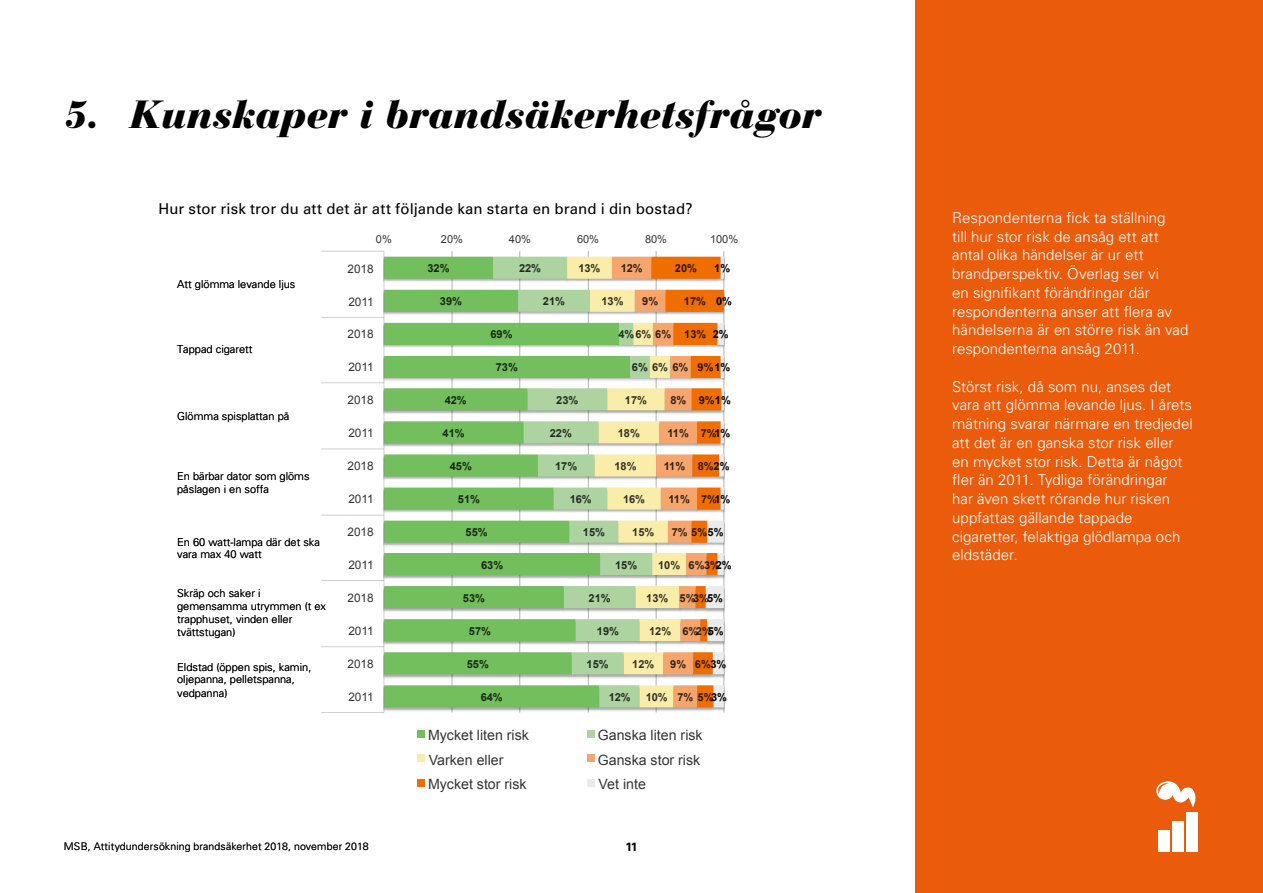
<style>
.page{position:relative;width:1263px;height:893px;background:#fff}
.page>*{position:absolute;margin:0;border:0;box-sizing:border-box;transform-origin:0 0}
.t1{font:italic 900 39px "Bauer Bodoni Std";letter-spacing:-.01em;color:#000}
.t2{font:300 15px/18.8px "Univers LT Std";color:#fff}
.t3{font:15px "Univers LT Std";letter-spacing:.01em;color:#000}
.t4{font:14.25px "Arial";color:rgb(0 0 0/.8)}
.t5{font:700 12px "Univers LT Std";color:#000}
.t6{font:11.85px "Arial";color:rgb(0 0 0/.8)}
.t7{font:300 11.1px/13.2px "Univers LT Std";color:#000}
.t8{font:700 11.1px "Arial";color:rgb(0 0 0/.8)}
.t9{font:700 11.1px "Arial";color:#000}
.t10{font:11.1px "Arial";color:rgb(0 0 0/.8)}
.t11{font:300 10.5px "Univers LT Std";letter-spacing:.015em;color:#000}
.s1{color:#000}
</style>
<div class="page">
<div style="left:915px;top:0;width:348px;height:893px;background:#ea5b0b"></div>
<div style="left:1158px;top:830px;width:12px;height:21px;background:#fff"></div>
<div style="left:1172px;top:821px;width:12px;height:30px;background:#fff"></div>
<div style="left:1186px;top:812px;width:12px;height:39px;background:#fff"></div>
<svg style="left:1156px;top:781px;width:40px;height:26px"></svg>
<hr style="left:452px;top:251px;width:1px;height:462px;background:#000;opacity:.3">
<hr style="left:519px;top:251px;width:1px;height:462px;background:#000;opacity:.3">
<hr style="left:588px;top:251px;width:1px;height:462px;background:#000;opacity:.3">
<hr style="left:656px;top:251px;width:1px;height:462px;background:#000;opacity:.3">
<hr style="left:723px;top:251px;width:1px;height:462px;background:#000;opacity:.3">
<img style="left:702px;top:254px;width:23px;height:458px">
<svg style="left:385px;top:257px;width:108px;height:450px;fill:#73be5d"></svg>
<svg style="left:493px;top:257px;width:74px;height:450px;fill:#75be60"></svg>
<svg style="left:567px;top:257px;width:45px;height:450px"></svg>
<svg style="left:612px;top:257px;width:112px;height:450px"></svg>
<hr style="left:384px;top:251px;width:1px;height:462px;background:#000;opacity:.2">
<hr style="left:346px;top:251px;width:38px;height:1px;background:#dedede">
<hr style="left:346px;top:317px;width:38px;height:1px;background:#d4d4d4">
<hr style="left:346px;top:382px;width:38px;height:1px;background:#dbdbdb">
<hr style="left:346px;top:449px;width:38px;height:1px;background:#e9e9e9">
<hr style="left:346px;top:515px;width:38px;height:1px;background:#dfdfdf">
<hr style="left:346px;top:580px;width:38px;height:1px;background:#cfcfcf">
<hr style="left:346px;top:646px;width:38px;height:1px;background:#d9d9d9">
<hr style="left:346px;top:712px;width:38px;height:1px;background:#d1d1d1">
<svg style="left:321px;top:251px;width:25px;height:1px"></svg>
<svg style="left:321px;top:317px;width:25px;height:1px"></svg>
<svg style="left:321px;top:382px;width:25px;height:1px"></svg>
<svg style="left:321px;top:449px;width:25px;height:1px"></svg>
<svg style="left:321px;top:515px;width:25px;height:1px"></svg>
<svg style="left:321px;top:580px;width:25px;height:1px"></svg>
<svg style="left:321px;top:646px;width:25px;height:1px"></svg>
<svg style="left:321px;top:712px;width:25px;height:1px"></svg>
<div style="left:418px;top:731px;width:7px;height:7px;background:#73be5d"></div>
<div style="left:587px;top:731px;width:8px;height:7px;background:#acd3a0"></div>
<div style="left:418px;top:755px;width:7px;height:7px;background:#faeca9"></div>
<div style="left:587px;top:755px;width:8px;height:7px;background:#f6a66d"></div>
<div style="left:418px;top:779px;width:7px;height:7px;background:#f06e00"></div>
<div style="left:587px;top:779px;width:8px;height:7px;background:#ecebeb"></div>
<h1 class="t1" style="left:64px;top:90px;width:759px">5. Kunskaper i brandsäkerhetsfrågor</h1>
<p class="t3" style="left:158px;top:200px;width:536px">Hur stor risk tror du att det är att följande kan starta en brand i din bostad?</p>
<p class="t7" style="left:177px;top:277px;width:120px">Att glömma levande ljus</p>
<p class="t7" style="left:177px;top:342px;width:77px">Tappad cigarett</p>
<p class="t7" style="left:177px;top:409px;width:114px">Glömma spisplattan på</p>
<p class="t7" style="left:177px;top:470px;width:134px;line-height:12.6px">En bärbar dator som glöms påslagen i en soffa</p>
<p class="t7" style="left:177px;top:535px;width:144px;line-height:12.6px">En 60 watt-lampa där det ska vara max 40 watt</p>
<p class="t7" style="left:177px;top:586px;width:150px">Skräp och saker i gemensamma utrymmen (t ex trapphuset, vinden eller tvättstugan)</p>
<p class="t7" style="left:177px;top:660px;width:136px">Eldstad (öppen spis, kamin, oljepanna, pelletspanna, vedpanna)</p>
<p class="t10" style="left:376px;top:231px;width:17px">0%</p>
<p class="t10" style="left:441px;top:231px;width:24px">20%</p>
<p class="t10" style="left:509px;top:231px;width:24px">40%</p>
<p class="t10" style="left:577px;top:231px;width:24px">60%</p>
<p class="t10" style="left:645px;top:231px;width:24px">80%</p>
<p class="t10" style="left:710px;top:231px;width:30px">100%</p>
<p class="t6" style="left:347px;top:261px;width:28px">2018</p>
<p class="t6" style="left:348px;top:294px;width:27px">2011</p>
<p class="t6" style="left:347px;top:327px;width:28px">2018</p>
<p class="t6" style="left:348px;top:359px;width:27px">2011</p>
<p class="t6" style="left:347px;top:392px;width:28px">2018</p>
<p class="t6" style="left:348px;top:425px;width:27px">2011</p>
<p class="t6" style="left:347px;top:458px;width:28px">2018</p>
<p class="t6" style="left:348px;top:491px;width:27px">2011</p>
<p class="t6" style="left:347px;top:524px;width:28px">2018</p>
<p class="t6" style="left:348px;top:557px;width:27px">2011</p>
<p class="t6" style="left:347px;top:590px;width:28px">2018</p>
<p class="t6" style="left:348px;top:623px;width:27px">2011</p>
<p class="t6" style="left:347px;top:656px;width:28px">2018</p>
<p class="t6" style="left:348px;top:689px;width:27px">2011</p>
<p class="t8" style="left:427px;top:261px;width:24px">32%</p>
<p class="t8" style="left:440px;top:294px;width:24px">39%</p>
<p class="t8" style="left:519px;top:261px;width:24px">22%</p>
<p class="t8" style="left:578px;top:261px;width:24px">13%</p>
<p class="t8" style="left:621px;top:261px;width:24px">12%</p>
<p class="t8" style="left:675px;top:261px;width:24px">20%</p>
<p class="t8" style="left:684px;top:294px;width:24px">17%</p>
<p class="t8" style="left:684px;top:327px;width:24px">13%</p>
<p class="t8" style="left:698px;top:360px;width:34px">9%<span class="s1">1%</span></p>
<p class="t8" style="left:699px;top:393px;width:34px">9%<span class="s1">1%</span></p>
<p class="t8" style="left:701px;top:426px;width:17px">7%</p>
<p class="t8" style="left:698px;top:459px;width:33px">8%<span class="s1">2%</span></p>
<p class="t8" style="left:701px;top:492px;width:17px">7%</p>
<p class="t9" style="left:714px;top:261px;width:17px">1%</p>
<p class="t9" style="left:716px;top:294px;width:17px">0%</p>
<p class="t9" style="left:713px;top:327px;width:17px">2%</p>
<p class="t8" style="left:543px;top:294px;width:24px">21%</p>
<p class="t8" style="left:601px;top:294px;width:24px">13%</p>
<p class="t8" style="left:642px;top:294px;width:17px">9%</p>
<p class="t8" style="left:490px;top:327px;width:24px">69%</p>
<p class="t8" style="left:496px;top:360px;width:24px">73%</p>
<p class="t8" style="left:618px;top:327px;width:54px">4%6% 6%</p>
<p class="t8" style="left:632px;top:360px;width:58px">6% 6% 6%</p>
<p class="t8" style="left:445px;top:393px;width:24px">42%</p>
<p class="t8" style="left:443px;top:426px;width:24px">41%</p>
<p class="t8" style="left:450px;top:459px;width:24px">45%</p>
<p class="t8" style="left:458px;top:492px;width:24px">51%</p>
<p class="t8" style="left:466px;top:524px;width:24px">55%</p>
<p class="t8" style="left:481px;top:557px;width:24px">63%</p>
<p class="t8" style="left:463px;top:590px;width:24px">53%</p>
<p class="t8" style="left:469px;top:623px;width:24px">57%</p>
<p class="t8" style="left:467px;top:656px;width:24px">55%</p>
<p class="t8" style="left:481px;top:689px;width:24px">64%</p>
<p class="t8" style="left:556px;top:393px;width:24px">23%</p>
<p class="t8" style="left:550px;top:426px;width:24px">22%</p>
<p class="t8" style="left:555px;top:459px;width:24px">17%</p>
<p class="t8" style="left:570px;top:492px;width:24px">16%</p>
<p class="t8" style="left:583px;top:524px;width:24px">15%</p>
<p class="t8" style="left:625px;top:393px;width:24px">17%</p>
<p class="t8" style="left:618px;top:426px;width:24px">18%</p>
<p class="t8" style="left:614px;top:459px;width:24px">18%</p>
<p class="t8" style="left:623px;top:492px;width:24px">16%</p>
<p class="t8" style="left:632px;top:524px;width:24px">15%</p>
<p class="t8" style="left:670px;top:393px;width:17px">8%</p>
<p class="t8" style="left:667px;top:426px;width:23px">11%</p>
<p class="t8" style="left:664px;top:459px;width:23px">11%</p>
<p class="t8" style="left:668px;top:492px;width:23px">11%</p>
<p class="t8" style="left:672px;top:524px;width:53px">7% 5%<span class="s1">5%</span></p>
<p class="t8" style="left:689px;top:557px;width:33px">6%3%</p>
<p class="t8" style="left:679px;top:590px;width:17px">5%</p>
<p class="t8" style="left:682px;top:623px;width:17px">6%</p>
<p class="t8" style="left:670px;top:656px;width:17px">9%</p>
<p class="t8" style="left:677px;top:689px;width:38px">7% 5%</p>
<p class="t9" style="left:714px;top:426px;width:17px">1%</p>
<p class="t9" style="left:714px;top:492px;width:17px">1%</p>
<p class="t8" style="left:615px;top:557px;width:24px">15%</p>
<p class="t8" style="left:658px;top:557px;width:24px">10%</p>
<p class="t8" style="left:646px;top:590px;width:24px">13%</p>
<p class="t8" style="left:649px;top:623px;width:24px">12%</p>
<p class="t8" style="left:632px;top:656px;width:24px">12%</p>
<p class="t8" style="left:646px;top:689px;width:24px">10%</p>
<p class="t9" style="left:716px;top:557px;width:17px">2%</p>
<p class="t9" style="left:707px;top:590px;width:17px">5%</p>
<p class="t9" style="left:708px;top:623px;width:17px">5%</p>
<p class="t8" style="left:588px;top:590px;width:24px">21%</p>
<p class="t8" style="left:597px;top:623px;width:24px">19%</p>
<p class="t8" style="left:586px;top:656px;width:24px">15%</p>
<p class="t8" style="left:609px;top:689px;width:24px">12%</p>
<p class="t8" style="left:693px;top:590px;width:17px">3%</p>
<p class="t8" style="left:696px;top:623px;width:17px">2%</p>
<p class="t8" style="left:695px;top:656px;width:33px">6%<span class="s1">3%</span></p>
<p class="t9" style="left:711px;top:689px;width:17px">3%</p>
<p class="t4" style="left:428px;top:726px;width:102px">Mycket liten risk</p>
<p class="t4" style="left:598px;top:726px;width:106px">Ganska liten risk</p>
<p class="t4" style="left:429px;top:750px;width:76px">Varken eller</p>
<p class="t4" style="left:598px;top:750px;width:104px">Ganska stor risk</p>
<p class="t4" style="left:428px;top:774px;width:100px">Mycket stor risk</p>
<p class="t4" style="left:599px;top:774px;width:49px">Vet inte</p>
<p class="t11" style="left:64px;top:840px;width:306px">MSB, Attitydundersökning brandsäkerhet 2018, november 2018</p>
<p class="t5" style="left:625px;top:840px;width:14px">11</p>
<p class="t2" style="left:952px;top:208px;width:238px">Respondenterna fick ta ställning<br>till hur stor risk de ansåg ett att antal olika händelser är ur ett brandperspektiv. Överlag ser vi<br>en signifikant förändringar där respondenterna anser att flera av händelserna är en större risk än vad respondenterna ansåg 2011.</p>
<p class="t2" style="left:952px;top:377px;width:242px">Störst risk, då som nu, anses det vara att glömma levande ljus. I årets mätning svarar närmare en tredjedel att det är en ganska stor risk eller en mycket stor risk. Detta är något fler än 2011. Tydliga förändringar<br>har även skett rörande hur risken uppfattas gällande tappade cigaretter, felaktiga glödlampa och eldstäder.</p>
</div>
